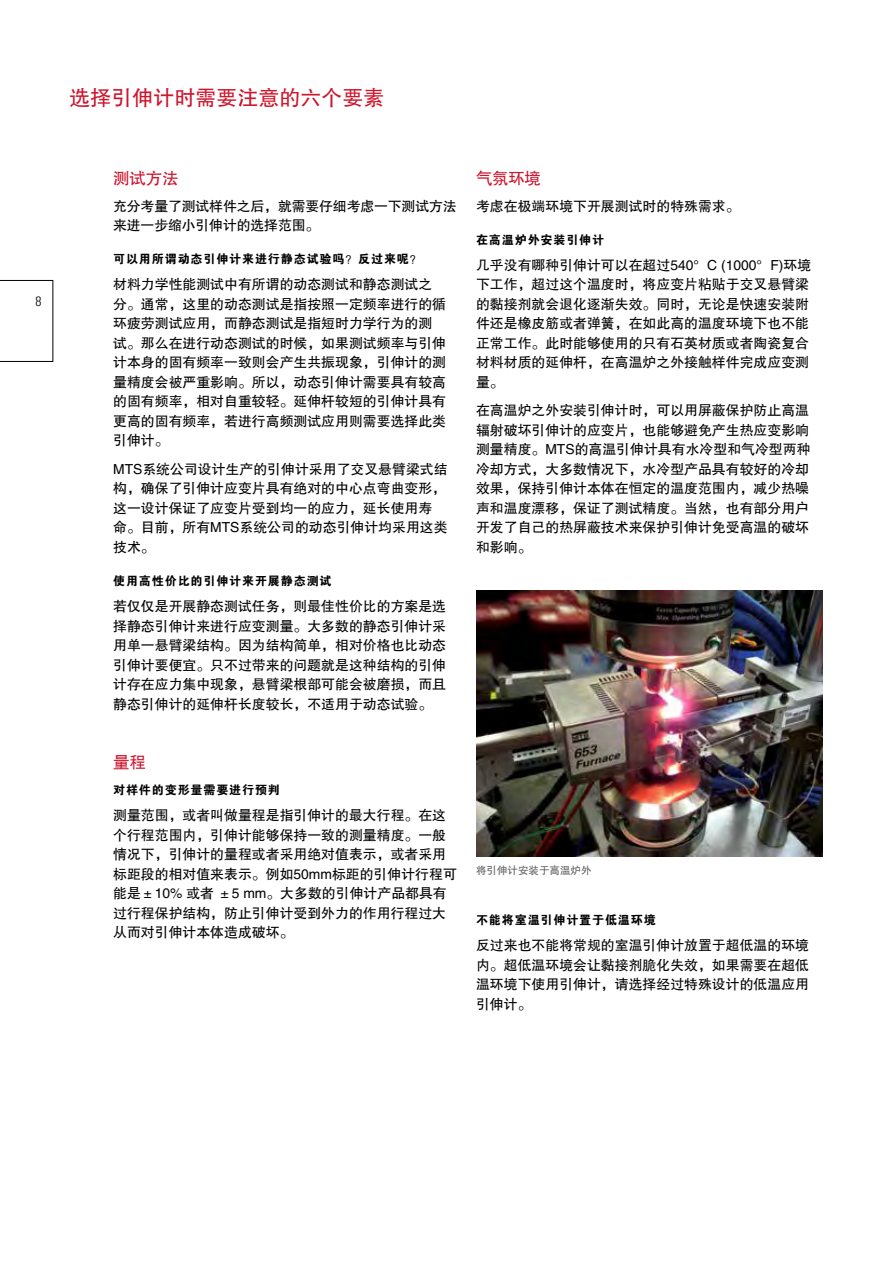
<style>
.page{position:relative;width:893px;height:1263px;background:#fff}
.page>*{position:absolute;margin:0;border:0;box-sizing:border-box;transform-origin:0 0}
.t1{font:21px "FZHTJW GB1 0";color:#ce152d}
.t2{font:16.5px "FZHTJW GB1 0";letter-spacing:-.01em;color:#ce152d}
.t3{font:13.8px/19.5px "FZHTJW GB1 0";color:#000}
.t4{font:300 condensed 13.5px "Univers";color:#000}
.t5{font:12px "FZDHTJW GB1 0";letter-spacing:.075em;color:#000}
.t6{font:10.5px "FZHTJW GB1 0";color:#5f6062}
</style>
<div class="page">
<svg style="left:0;top:280px;width:53px;height:82px"></svg>
<img style="left:476px;top:590px;width:347px;height:266px">
<p class="t4" style="left:35px;top:293px;width:7px">8</p>
<h1 class="t1" style="left:69px;top:87px;width:316px">选择引伸计时需要注意的六个要素</h1>
<p class="t2" style="left:113px;top:169px;width:67px">测试方法</p>
<p class="t3" style="left:113px;top:196px;width:345px">充分考量了测试样件之后，就需要仔细考虑一下测试方法来进一步缩小引伸计的选择范围。</p>
<p class="t5" style="left:113px;top:252px;width:310px">可以用所谓动态引伸计来进行静态试验吗？反过来呢？</p>
<p class="t3" style="left:113px;top:275px;width:335px">材料力学性能测试中有所谓的动态测试和静态测试之分。通常，这里的动态测试是指按照一定频率进行的循环疲劳测试应用，而静态测试是指短时力学行为的测试。那么在进行动态测试的时候，如果测试频率与引伸计本身的固有频率一致则会产生共振现象，引伸计的测量精度会被严重影响。所以，动态引伸计需要具有较高的固有频率，相对自重较轻。延伸杆较短的引伸计具有更高的固有频率，若进行高频测试应用则需要选择此类引伸计。</p>
<p class="t3" style="left:113px;top:459px;width:336px">MTS系统公司设计生产的引伸计采用了交叉悬臂梁式结构，确保了引伸计应变片具有绝对的中心点弯曲变形，这一设计保证了应变片受到均一的应力，延长使用寿命。目前，所有MTS系统公司的动态引伸计均采用这类技术。</p>
<p class="t5" style="left:113px;top:574px;width:220px">使用高性价比的引伸计来开展静态测试</p>
<p class="t3" style="left:113px;top:597px;width:335px;text-align:justify">若仅仅是开展静态测试任务，则最佳性价比的方案是选择静态引伸计来进行应变测量。大多数的静态引伸计采用单一悬臂梁结构。因为结构简单，相对价格也比动态引伸计要便宜。只不过带来的问题就是这种结构的引伸计存在应力集中现象，悬臂梁根部可能会被磨损，而且静态引伸计的延伸杆长度较长，不适用于动态试验。</p>
<p class="t2" style="left:113px;top:753px;width:34px">量程</p>
<p class="t5" style="left:113px;top:783px;width:168px">对样件的变形量需要进行预判</p>
<p class="t3" style="left:113px;top:806px;width:345px">测量范围，或者叫做量程是指引伸计的最大行程。在这个行程范围内，引伸计能够保持一致的测量精度。一般情况下，引伸计的量程或者采用绝对值表示，或者采用标距段的相对值来表示。例如50mm标距的引伸计行程可能是±10% 或者 ±5 mm。大多数的引伸计产品都具有过行程保护结构，防止引伸计受到外力的作用行程过大从而对引伸计本体造成破坏。</p>
<p class="t2" style="left:476px;top:169px;width:67px">气氛环境</p>
<p class="t3" style="left:476px;top:196px;width:265px">考虑在极端环境下开展测试时的特殊需求。</p>
<p class="t5" style="left:476px;top:233px;width:130px">在高温炉外安装引伸计</p>
<p class="t3" style="left:476px;top:255px;width:337px">几乎没有哪种引伸计可以在超过540°C (1000°F)环境下工作，超过这个温度时，将应变片粘贴于交叉悬臂梁的黏接剂就会退化逐渐失效。同时，无论是快速安装附件还是橡皮筋或者弹簧，在如此高的温度环境下也不能正常工作。此时能够使用的只有石英材质或者陶瓷复合材料材质的延伸杆，在高温炉之外接触样件完成应变测量。</p>
<p class="t3" style="left:476px;top:401px;width:336px;text-align:justify">在高温炉之外安装引伸计时，可以用屏蔽保护防止高温辐射破坏引伸计的应变片，也能够避免产生热应变影响测量精度。MTS的高温引伸计具有水冷型和气冷型两种冷却方式，大多数情况下，水冷型产品具有较好的冷却效果，保持引伸计本体在恒定的温度范围内，减少热噪声和温度漂移，保证了测试精度。当然，也有部分用户开发了自己的热屏蔽技术来保护引伸计免受高温的破坏和影响。</p>
<p class="t6" style="left:476px;top:864px;width:117px">将引伸计安装于高温炉外</p>
<p class="t5" style="left:476px;top:913px;width:181px">不能将室温引伸计置于低温环境</p>
<p class="t3" style="left:476px;top:936px;width:334px;text-align:justify">反过来也不能将常规的室温引伸计放置于超低温的环境内。超低温环境会让黏接剂脆化失效，如果需要在超低温环境下使用引伸计，请选择经过特殊设计的低温应用引伸计。</p>
</div>
